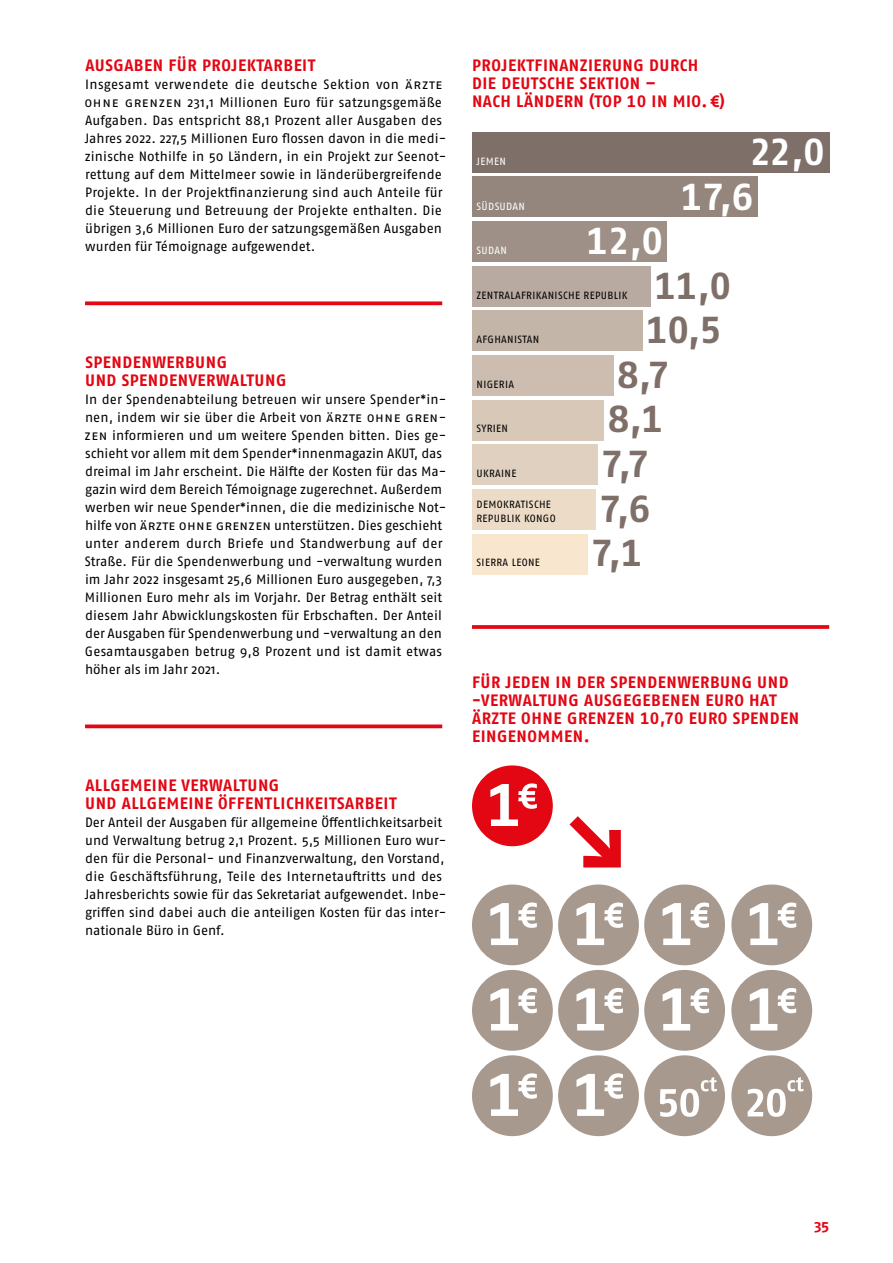
<style>
.page{position:relative;width:893px;height:1263px;background:#fff}
.page>*{position:absolute;margin:0;border:0;box-sizing:border-box;transform-origin:0 0}
.t1{font:700 37.5px "Fago Pro";color:#7e6f68}
.t2{font:700 37.5px "Fago Pro";color:#fff}
.t3{font:700 16.5px/18px "Fago Pro";letter-spacing:.03em;color:#e30613}
.t4{font:700 15px "Fago Pro";color:#e30613}
.t5{font:13.5px/18px "Fago Pro";letter-spacing:.005em;color:#000}
.t6{font:10.5px/13.5px "Fago Pro";letter-spacing:.03em;color:#000}
.t7{font:10.5px "Fago Pro";letter-spacing:.03em;color:#fff}
</style>
<div class="page">
<div style="left:472px;top:534px;width:115px;height:40px;background:#f9e6cf"></div>
<div style="left:472px;top:490px;width:123px;height:40px;background:#ecdcc7"></div>
<div style="left:472px;top:445px;width:125px;height:40px;background:#e0d0bf"></div>
<div style="left:472px;top:400px;width:132px;height:40px;background:#d8c8b8"></div>
<div style="left:472px;top:356px;width:141px;height:40px;background:#ccbdb0"></div>
<div style="left:472px;top:311px;width:171px;height:40px;background:#c4b5a9"></div>
<div style="left:472px;top:266px;width:179px;height:40px;background:#b8aaa0"></div>
<div style="left:472px;top:221px;width:195px;height:41px;background:#9e9086"></div>
<div style="left:472px;top:177px;width:286px;height:40px;background:#94857d"></div>
<div style="left:472px;top:132px;width:357px;height:40px;background:#7e6f68"></div>
<div style="left:731px;top:1055px;width:81px;height:81px;background:#a7998e;border-radius:50%"></div>
<div style="left:644px;top:1055px;width:81px;height:81px;background:#a7998e;border-radius:50%"></div>
<div style="left:472px;top:884px;width:81px;height:81px;background:#a7998e;border-radius:50%"></div>
<div style="left:472px;top:970px;width:81px;height:81px;background:#a7998e;border-radius:50%"></div>
<div style="left:472px;top:1055px;width:81px;height:81px;background:#a7998e;border-radius:50%"></div>
<div style="left:558px;top:884px;width:81px;height:81px;background:#a7998e;border-radius:50%"></div>
<div style="left:558px;top:970px;width:81px;height:81px;background:#a7998e;border-radius:50%"></div>
<div style="left:558px;top:1055px;width:81px;height:81px;background:#a7998e;border-radius:50%"></div>
<div style="left:644px;top:884px;width:81px;height:81px;background:#a7998e;border-radius:50%"></div>
<div style="left:644px;top:970px;width:81px;height:81px;background:#a7998e;border-radius:50%"></div>
<div style="left:731px;top:884px;width:81px;height:81px;background:#a7998e;border-radius:50%"></div>
<div style="left:731px;top:970px;width:81px;height:81px;background:#a7998e;border-radius:50%"></div>
<div style="left:472px;top:765px;width:81px;height:81px;background:#e30613;border-radius:50%"></div>
<svg style="left:569px;top:816px;width:52px;height:51px"></svg>
<svg style="left:490px;top:902px;width:47px;height:43px"></svg>
<svg style="left:490px;top:988px;width:47px;height:42px"></svg>
<svg style="left:490px;top:1073px;width:47px;height:43px"></svg>
<svg style="left:576px;top:902px;width:47px;height:43px"></svg>
<svg style="left:576px;top:988px;width:47px;height:42px"></svg>
<svg style="left:576px;top:1073px;width:47px;height:43px"></svg>
<svg style="left:663px;top:902px;width:46px;height:43px"></svg>
<svg style="left:663px;top:988px;width:46px;height:42px"></svg>
<svg style="left:750px;top:902px;width:46px;height:43px"></svg>
<svg style="left:750px;top:988px;width:46px;height:42px"></svg>
<svg style="left:490px;top:783px;width:47px;height:43px"></svg>
<svg style="left:748px;top:1077px;width:56px;height:40px"></svg>
<svg style="left:660px;top:1077px;width:57px;height:40px"></svg>
<svg style="left:472px;top:625px;width:357px;height:4px"></svg>
<svg style="left:85px;top:301px;width:357px;height:4px"></svg>
<svg style="left:85px;top:724px;width:357px;height:4px"></svg>
<p class="t3" style="left:85px;top:56px;width:232px">AUSGABEN FÜR PROJEKTARBEIT</p>
<p class="t5" style="left:84px;top:76px;width:363px">Insgesamt verwendete die deutsche Sektion von Ärzte ohne Grenzen 231,1 Millionen Euro für satzungsgemäße Aufgaben. Das entspricht 88,1 Prozent aller Ausgaben des Jahres 2022. 227,5 Millionen Euro flossen davon in die medi&shy;zinische Nothilfe in 50 Ländern, in ein Projekt zur Seenot&shy;rettung auf dem Mittelmeer sowie in länderübergreifende Projekte. In der Projektfinanzierung sind auch Anteile für die Steuerung und Betreuung der Projekte enthalten. Die übrigen 3,6 Millionen Euro der satzungsgemäßen Ausgaben wurden für Témoignage aufgewendet.</p>
<p class="t3" style="left:85px;top:353px;width:203px">SPENDENWERBUNG<br>UND SPENDENVERWALTUNG</p>
<p class="t5" style="left:85px;top:391px;width:363px">In der Spendenabteilung betreuen wir unsere Spender*in&shy;nen, indem wir sie über die Arbeit von Ärzte ohne Gren&shy;zen informieren und um weitere Spenden bitten. Dies ge&shy;schieht vor allem mit dem Spender*innenmagazin AKUT, das dreimal im Jahr erscheint. Die Hälfte der Kosten für das Ma&shy;gazin wird dem Bereich Témoignage zugerechnet. Außerdem werben wir neue Spender*innen, die die medizinische Not&shy;hilfe von Ärzte ohne Grenzen unterstützen. Dies geschieht unter anderem durch Briefe und Standwerbung auf der Straße. Für die Spendenwerbung und -verwaltung wurden im Jahr 2022 insgesamt 25,6 Millionen Euro ausgegeben, 7,3<br>Millionen Euro mehr als im Vorjahr. Der Betrag enthält seit diesem Jahr Abwicklungskosten für Erbschaften. Der Anteil der Ausgaben für Spendenwerbung und -verwaltung an den Gesamtausgaben betrug 9,8 Prozent und ist damit etwas höher als im Jahr 2021.</p>
<p class="t3" style="left:85px;top:776px;width:313px">ALLGEMEINE VERWALTUNG<br>UND ALLGEMEINE ÖFFENTLICHKEITSARBEIT</p>
<p class="t5" style="left:85px;top:814px;width:363px">Der Anteil der Ausgaben für allgemeine Öffentlichkeitsarbeit und Verwaltung betrug 2,1 Prozent. 5,5 Millionen Euro wur&shy;den für die Personal- und Finanzverwaltung, den Vorstand, die Geschäftsführung, Teile des Internetauftritts und des Jahresberichts sowie für das Sekretariat aufgewendet. Inbe&shy;griffen sind dabei auch die anteiligen Kosten für das inter&shy;nationale Büro in Genf.</p>
<p class="t3" style="left:472px;top:56px;width:254px">PROJEKTFINANZIERUNG DURCH<br>DIE DEUTSCHE SEKTION –<br>NACH LÄNDERN (TOP 10 IN MIO. €)</p>
<p class="t7" style="left:477px;top:155px;width:31px">JEMEN</p>
<h1 class="t2" style="left:749px;top:130px;width:77px">22,0</h1>
<p class="t7" style="left:477px;top:200px;width:50px">SÜDSUDAN</p>
<h1 class="t2" style="left:681px;top:174px;width:74px">17,6</h1>
<h1 class="t2" style="left:586px;top:219px;width:79px">12,0</h1>
<p class="t6" style="left:477px;top:288px;width:153px">ZENTRALAFRIKANISCHE REPUBLIK</p>
<p class="t7" style="left:477px;top:244px;width:32px">SUDAN</p>
<h1 class="t1" style="left:654px;top:263px;width:79px">11,0</h1>
<p class="t6" style="left:477px;top:333px;width:64px">AFGHANISTAN</p>
<p class="t6" style="left:477px;top:377px;width:39px">NIGERIA</p>
<p class="t6" style="left:477px;top:422px;width:33px">SYRIEN</p>
<p class="t6" style="left:477px;top:466px;width:41px">UKRAINE</p>
<h1 class="t1" style="left:646px;top:308px;width:77px">10,5</h1>
<h1 class="t1" style="left:617px;top:352px;width:54px">8,7</h1>
<h1 class="t1" style="left:608px;top:397px;width:57px">8,1</h1>
<h1 class="t1" style="left:601px;top:441px;width:50px">7,7</h1>
<p class="t6" style="left:476px;top:498px;width:81px">DEMOKRATISCHE<br>REPUBLIK KONGO</p>
<h1 class="t1" style="left:599px;top:486px;width:53px">7,6</h1>
<p class="t6" style="left:477px;top:556px;width:65px">SIERRA LEONE</p>
<h1 class="t1" style="left:591px;top:530px;width:53px">7,1</h1>
<p class="t3" style="left:472px;top:673px;width:329px">FÜR JEDEN IN DER SPENDENWERBUNG UND -VERWALTUNG AUSGEGEBENEN EURO HAT<br>ÄRZTE OHNE GRENZEN 10,70 EURO SPENDEN<br>EINGENOMMEN.</p>
<p class="t4" style="left:814px;top:1218px;width:17px">35</p>
</div>
